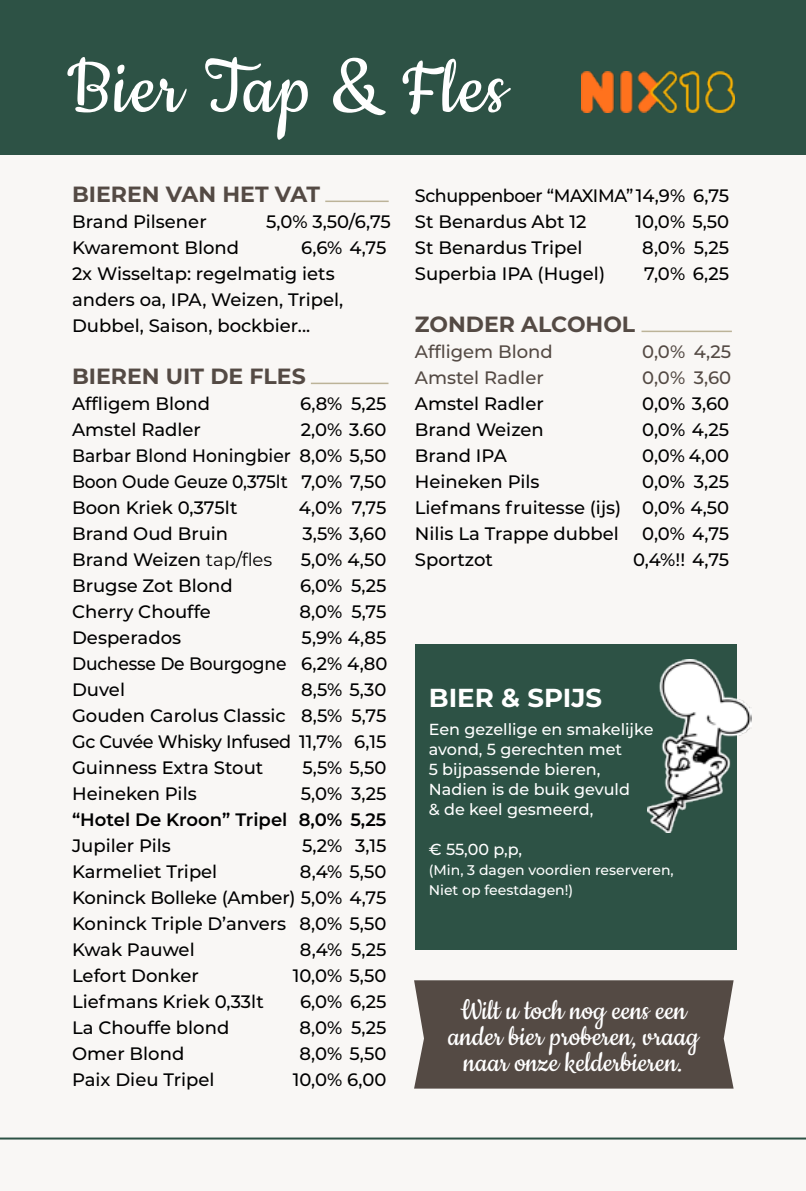
<style>
.page{position:relative;width:806px;height:1191px;background:#fff}
.page>*{position:absolute;margin:0;border:0;box-sizing:border-box;transform-origin:0 0}
.t1{font:88px "Cookie";letter-spacing:.025em;color:#fff}
.t2{font:32px/26px "Cookie";color:#fff;text-align:center}
.t3{font:700 26px "Montserrat";color:#fff}
.t4{font:700 22px "Montserrat";color:#544a44}
.t5{font:500 18px/26px "Montserrat";color:#000;text-align:justify}
.t6{font:500 18px/26px "Montserrat";letter-spacing:-.02em;color:#000}
.t7{font:500 18px "Montserrat";color:#544a44}
.t8{font:600 18px "Montserrat";color:#000}
.t9{font:500 16px/20px "Montserrat";color:#fff}
.t10{font:500 14px/20px "Montserrat";color:#fff}
.s1{font-weight:400}
</style>
<div class="page">
<div style="left:0;top:0;width:805px;height:1191px;background:#f9f7f5"></div>
<hr style="left:805px;top:0;width:1px;height:155px;background:#2d5245">
<hr style="left:325px;top:201px;width:63px;height:1px;background:#bcb398">
<hr style="left:311px;top:383px;width:77px;height:1px;background:#bcb398">
<hr style="left:641px;top:331px;width:90px;height:1px;background:#bcb398">
<div style="left:414px;top:643px;width:321px;height:306px;background:#2d5245"></div>
<div style="left:414px;top:980px;width:319px;height:108px;background:#544a44"></div>
<div style="left:0;top:0;width:805px;height:155px;background:#2d5245"></div>
<hr style="left:0;top:1137px;width:805px;height:2px;background:#2d5245">
<img style="left:647px;top:659px;width:104px;height:173px">
<img style="left:581px;top:71px;width:153px;height:42px">
<h1 class="t1" style="left:67px;top:42px;width:440px">Bier Tap &amp; Fles</h1>
<p class="t4" style="left:72px;top:178px;width:249px">BIEREN VAN HET VAT</p>
<p class="t5" style="left:72px;top:208px;width:136px">Brand Pilsener</p>
<p class="t5" style="left:266px;top:208px;width:126px">5,0% 3,50/6,75</p>
<p class="t5" style="left:72px;top:234px;width:168px">Kwaremont Blond</p>
<p class="t5" style="left:72px;top:234px;width:315px;text-align:left;text-indent:229px">6,6% 4,75<br>2x Wisseltap: regelmatig iets anders oa, IPA, Weizen, Tripel,<br>Dubbel, Saison, bockbier...</p>
<p class="t4" style="left:72px;top:360px;width:235px">BIEREN UIT DE FLES</p>
<p class="t5" style="left:72px;top:390px;width:139px">Affligem Blond</p>
<p class="t5" style="left:300px;top:390px;width:88px">6,8% 5,25</p>
<p class="t5" style="left:72px;top:416px;width:130px">Amstel Radler</p>
<p class="t5" style="left:72px;top:416px;width:315px;text-indent:228px">2,0% 3.60<br>Barbar Blond Honingbier 8,0% 5,50<br>Boon Oude Geuze 0,375lt 7,0% 7,50<br>Boon Kriek 0,375lt</p>
<p class="t5" style="left:299px;top:494px;width:89px">4,0% 7,75</p>
<p class="t5" style="left:72px;top:520px;width:157px">Brand Oud Bruin</p>
<p class="t5" style="left:302px;top:520px;width:85px">3,5% 3,60</p>
<p class="t5" style="left:72px;top:546px;width:201px">Brand Weizen <span class="s1">tap/fles</span></p>
<p class="t5" style="left:301px;top:546px;width:87px">5,0% 4,50</p>
<p class="t5" style="left:72px;top:572px;width:162px">Brugse Zot Blond</p>
<p class="t5" style="left:300px;top:572px;width:88px">6,0% 5,25</p>
<p class="t5" style="left:72px;top:598px;width:140px">Cherry Chouffe</p>
<p class="t5" style="left:299px;top:598px;width:88px">8,0% 5,75</p>
<p class="t5" style="left:72px;top:624px;width:110px">Desperados</p>
<p class="t5" style="left:72px;top:624px;width:317px;text-indent:229px">5,9% 4,85<br>Duchesse De Bourgogne 6,2% 4,80<br>Duvel</p>
<p class="t5" style="left:72px;top:676px;width:315px;text-indent:229px">8,5% 5,30<br>Gouden Carolus Classic 8,5% 5,75<br>Gc Cuvée Whisky Infused 11,7% 6,15<br>Guinness Extra Stout</p>
<p class="t5" style="left:302px;top:754px;width:85px">5,5% 5,50</p>
<p class="t5" style="left:72px;top:780px;width:126px">Heineken Pils</p>
<p class="t5" style="left:301px;top:780px;width:87px">5,0% 3,25</p>
<p class="t8" style="left:72px;top:807px;width:315px">“Hotel De Kroon” Tripel 8,0% 5,25</p>
<p class="t5" style="left:72px;top:832px;width:100px">Jupiler Pils</p>
<p class="t5" style="left:302px;top:832px;width:86px">5,2% 3,15</p>
<p class="t5" style="left:72px;top:858px;width:147px">Karmeliet Tripel</p>
<p class="t5" style="left:72px;top:858px;width:315px;text-indent:228px">8,4% 5,50<br>Koninck Bolleke (Amber) 5,0% 4,75<br>Koninck Triple D’anvers 8,0% 5,50<br>Kwak Pauwel</p>
<p class="t5" style="left:300px;top:936px;width:88px">8,4% 5,25</p>
<p class="t5" style="left:72px;top:962px;width:128px">Lefort Donker</p>
<p class="t5" style="left:293px;top:962px;width:95px">10,0% 5,50</p>
<p class="t5" style="left:72px;top:988px;width:193px">Liefmans Kriek 0,33lt</p>
<p class="t5" style="left:300px;top:988px;width:88px">6,0% 6,25</p>
<p class="t5" style="left:72px;top:1014px;width:159px">La Chouffe blond</p>
<p class="t5" style="left:299px;top:1014px;width:88px">8,0% 5,25</p>
<p class="t5" style="left:72px;top:1040px;width:114px">Omer Blond</p>
<p class="t5" style="left:299px;top:1040px;width:88px">8,0% 5,50</p>
<p class="t5" style="left:72px;top:1066px;width:144px">Paix Dieu Tripel</p>
<p class="t5" style="left:293px;top:1066px;width:95px">10,0% 6,00</p>
<p class="t6" style="left:414px;top:182px;width:315px">Schuppenboer “MAXIMA” 14,9% 6,75<br>St Benardus Abt 12</p>
<p class="t5" style="left:635px;top:208px;width:95px">10,0% 5,50</p>
<p class="t5" style="left:414px;top:234px;width:169px">St Benardus Tripel</p>
<p class="t5" style="left:642px;top:234px;width:88px">8,0% 5,25</p>
<p class="t5" style="left:414px;top:260px;width:192px">Superbia IPA (Hugel)</p>
<p class="t5" style="left:644px;top:260px;width:86px">7,0% 6,25</p>
<p class="t4" style="left:414px;top:308px;width:222px">ZONDER ALCOHOL</p>
<p class="t7" style="left:414px;top:339px;width:139px">Affligem Blond</p>
<p class="t7" style="left:642px;top:339px;width:90px">0,0% 4,25</p>
<p class="t7" style="left:414px;top:365px;width:130px">Amstel Radler</p>
<p class="t7" style="left:642px;top:365px;width:90px">0,0% 3,60</p>
<p class="t5" style="left:414px;top:390px;width:130px">Amstel Radler</p>
<p class="t5" style="left:642px;top:390px;width:88px">0,0% 3,60</p>
<p class="t5" style="left:414px;top:416px;width:130px">Brand Weizen</p>
<p class="t5" style="left:642px;top:416px;width:88px">0,0% 4,25</p>
<p class="t5" style="left:414px;top:442px;width:93px">Brand IPA</p>
<p class="t5" style="left:642px;top:442px;width:88px">0,0% 4,00</p>
<p class="t5" style="left:414px;top:468px;width:126px">Heineken Pils</p>
<p class="t5" style="left:414px;top:468px;width:315px;text-indent:227px">0,0% 3,25<br>Liefmans fruitesse (ijs) 0,0% 4,50<br>Nilis La Trappe dubbel</p>
<p class="t5" style="left:642px;top:520px;width:88px">0,0% 4,75</p>
<p class="t5" style="left:414px;top:546px;width:80px">Sportzot</p>
<p class="t5" style="left:632px;top:546px;width:98px">0,4%!! 4,75</p>
<h3 class="t3" style="left:428px;top:679px;width:175px">BIER &amp; SPIJS</h3>
<p class="t9" style="left:428px;top:719px;width:226px">Een gezellige en smakelijke avond, 5 gerechten met<br>5 bijpassende bieren,<br>Nadien is de buik gevuld<br>&amp; de keel gesmeerd,</p>
<p class="t9" style="left:428px;top:839px;width:95px">€ 55,00 p,p,</p>
<p class="t10" style="left:428px;top:860px;width:246px">(Min, 3 dagen voordien reserveren,<br>Niet op feestdagen!)</p>
<h2 class="t2" style="left:448px;top:999px;width:252px">Wilt u toch nog eens een ander bier proberen, vraag naar onze kelderbieren.</h2>
</div>
